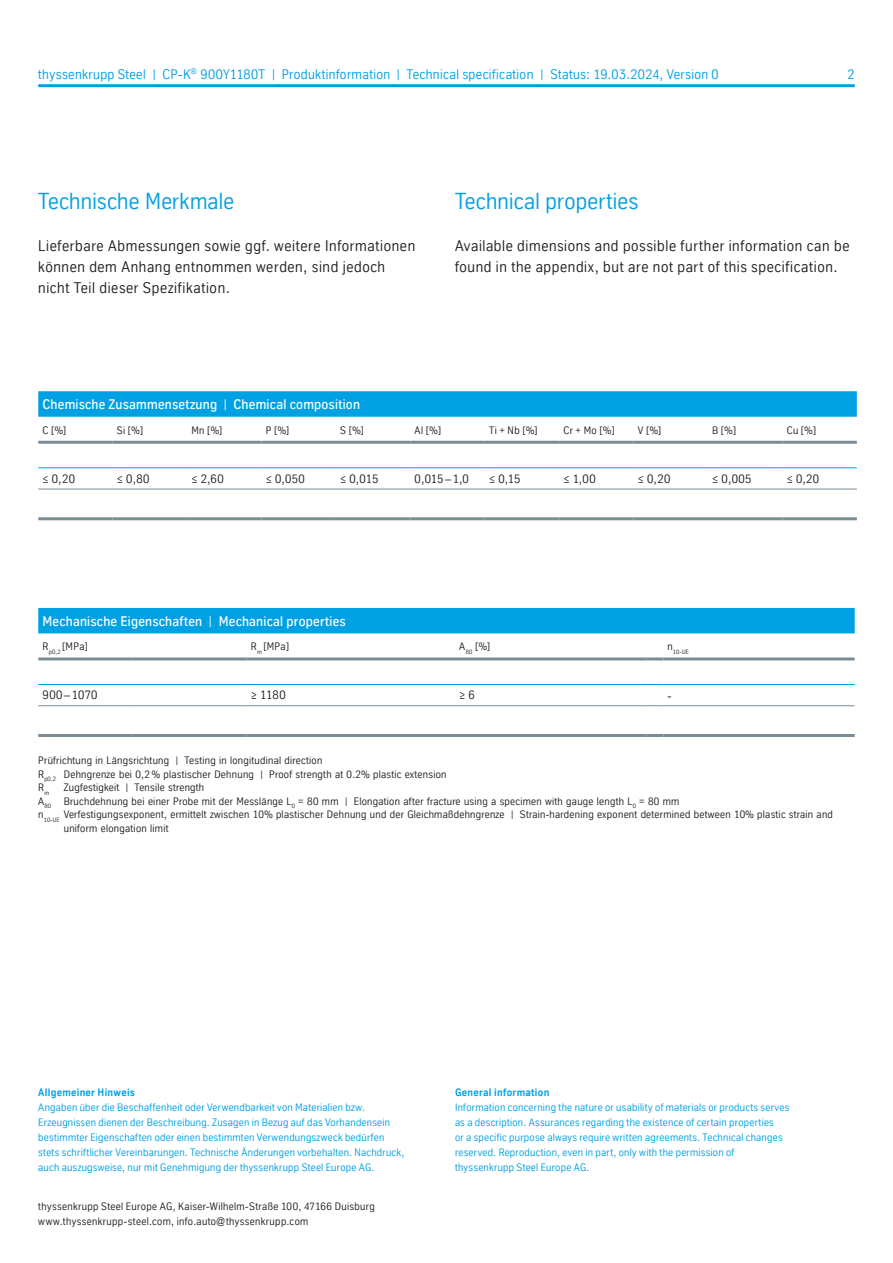
<style>
.page{position:relative;width:893px;height:1263px;background:#fff}
.page>*{position:absolute;margin:0;border:0;box-sizing:border-box;transform-origin:0 0}
.t1{font:22.5px "TK Type";letter-spacing:.005em;color:#00a1e3}
.t2{font:15px/21px "TK Type";letter-spacing:.035em;color:#231f20}
.t3{font:13.5px "TK Type";letter-spacing:.02em;color:#00a1e3}
.t4{font:500 13.5px "TK Type";letter-spacing:.015em;color:#fff}
.t5{font:12px "TK Type";letter-spacing:.025em;color:#231f20}
.t6{font:10.5px/13.5px "TK Type";letter-spacing:.02em;color:#231f20}
.t7{font:10.5px/15px "TK Type";letter-spacing:.015em;color:#00a1e3}
.t8{font:700 10.5px "TK Type";letter-spacing:.025em;color:#00a1e3}
.t9{font:6.15px "TK Type";color:#231f20}
.s1{font-weight:400}
</style>
<div class="page">
<svg style="left:38px;top:391px;width:819px;height:26px;background:#04a2e3"></svg>
<hr style="left:38px;top:441px;width:75px;height:3px;background:#7b8c95">
<hr style="left:113px;top:441px;width:74px;height:3px;background:#7b8c95">
<hr style="left:187px;top:441px;width:74px;height:3px;background:#7b8c95">
<hr style="left:261px;top:441px;width:75px;height:3px;background:#7b8c95">
<hr style="left:336px;top:441px;width:74px;height:3px;background:#7b8c95">
<hr style="left:410px;top:441px;width:75px;height:3px;background:#7b8c95">
<hr style="left:485px;top:441px;width:74px;height:3px;background:#7b8c95">
<hr style="left:559px;top:441px;width:75px;height:3px;background:#7b8c95">
<hr style="left:634px;top:441px;width:74px;height:3px;background:#7b8c95">
<hr style="left:708px;top:441px;width:74px;height:3px;background:#7b8c95">
<hr style="left:782px;top:441px;width:75px;height:3px;background:#7b8c95">
<hr style="left:38px;top:489px;width:75px;height:1px;background:#7b8c95">
<hr style="left:113px;top:489px;width:74px;height:1px;background:#7b8c95">
<hr style="left:187px;top:489px;width:74px;height:1px;background:#7b8c95">
<hr style="left:261px;top:489px;width:75px;height:1px;background:#7b8c95">
<hr style="left:336px;top:489px;width:74px;height:1px;background:#7b8c95">
<hr style="left:410px;top:489px;width:75px;height:1px;background:#7b8c95">
<hr style="left:485px;top:489px;width:74px;height:1px;background:#7b8c95">
<hr style="left:559px;top:489px;width:75px;height:1px;background:#7b8c95">
<hr style="left:634px;top:489px;width:74px;height:1px;background:#7b8c95">
<hr style="left:708px;top:489px;width:74px;height:1px;background:#7b8c95">
<hr style="left:782px;top:489px;width:75px;height:1px;background:#7b8c95">
<hr style="left:38px;top:517px;width:75px;height:3px;background:#7b8c95">
<hr style="left:113px;top:517px;width:74px;height:3px;background:#7b8c95">
<hr style="left:187px;top:517px;width:74px;height:3px;background:#7b8c95">
<hr style="left:261px;top:517px;width:75px;height:3px;background:#7b8c95">
<hr style="left:410px;top:517px;width:75px;height:3px;background:#7b8c95">
<hr style="left:485px;top:517px;width:74px;height:3px;background:#7b8c95">
<hr style="left:559px;top:517px;width:75px;height:3px;background:#7b8c95">
<hr style="left:634px;top:517px;width:74px;height:3px;background:#7b8c95">
<hr style="left:708px;top:517px;width:74px;height:3px;background:#7b8c95">
<hr style="left:782px;top:517px;width:75px;height:3px;background:#7b8c95">
<hr style="left:336px;top:517px;width:74px;height:3px;background:#7b8c95">
<hr style="left:38px;top:467px;width:75px;height:1px;background:#00a1e3">
<hr style="left:113px;top:467px;width:74px;height:1px;background:#00a1e3">
<hr style="left:187px;top:467px;width:74px;height:1px;background:#00a1e3">
<hr style="left:261px;top:467px;width:75px;height:1px;background:#00a1e3">
<hr style="left:336px;top:467px;width:74px;height:1px;background:#00a1e3">
<hr style="left:410px;top:467px;width:75px;height:1px;background:#00a1e3">
<hr style="left:485px;top:467px;width:74px;height:1px;background:#00a1e3">
<hr style="left:559px;top:467px;width:75px;height:1px;background:#00a1e3">
<hr style="left:634px;top:467px;width:74px;height:1px;background:#00a1e3">
<hr style="left:708px;top:467px;width:74px;height:1px;background:#00a1e3">
<hr style="left:782px;top:467px;width:75px;height:1px;background:#00a1e3">
<div style="left:38px;top:608px;width:817px;height:25px;background:#00a1e3"></div>
<hr style="left:38px;top:705px;width:94px;height:1px;background:#7b8c95">
<hr style="left:132px;top:705px;width:115px;height:1px;background:#7b8c95">
<hr style="left:247px;top:705px;width:191px;height:1px;background:#7b8c95">
<svg style="left:438px;top:705px;width:17px;height:1px"></svg>
<hr style="left:455px;top:705px;width:191px;height:1px;background:#7b8c95">
<svg style="left:646px;top:705px;width:17px;height:1px"></svg>
<hr style="left:663px;top:705px;width:192px;height:1px;background:#7b8c95">
<hr style="left:38px;top:684px;width:94px;height:1px;background:#00a1e3">
<hr style="left:132px;top:684px;width:115px;height:1px;background:#00a1e3">
<hr style="left:247px;top:684px;width:191px;height:1px;background:#00a1e3">
<svg style="left:438px;top:684px;width:17px;height:1px"></svg>
<hr style="left:455px;top:684px;width:191px;height:1px;background:#00a1e3">
<svg style="left:646px;top:684px;width:17px;height:1px"></svg>
<hr style="left:663px;top:684px;width:192px;height:1px;background:#00a1e3">
<hr style="left:38px;top:657px;width:94px;height:3px;background:#7b8c95">
<hr style="left:132px;top:657px;width:115px;height:3px;background:#7b8c95">
<hr style="left:247px;top:657px;width:191px;height:3px;background:#7b8c95">
<hr style="left:438px;top:657px;width:17px;height:3px;background:#7b8c95">
<hr style="left:455px;top:657px;width:191px;height:3px;background:#7b8c95">
<hr style="left:646px;top:657px;width:17px;height:3px;background:#7b8c95">
<hr style="left:663px;top:657px;width:192px;height:3px;background:#7b8c95">
<hr style="left:38px;top:734px;width:94px;height:3px;background:#7b8c95">
<hr style="left:132px;top:734px;width:115px;height:3px;background:#7b8c95">
<hr style="left:247px;top:734px;width:191px;height:3px;background:#7b8c95">
<hr style="left:438px;top:734px;width:17px;height:3px;background:#7b8c95">
<hr style="left:455px;top:734px;width:191px;height:3px;background:#7b8c95">
<hr style="left:646px;top:734px;width:17px;height:3px;background:#7b8c95">
<hr style="left:663px;top:734px;width:192px;height:3px;background:#7b8c95">
<hr style="left:38px;top:84px;width:817px;height:3px;background:#00a1e3">
<p class="t3" style="left:38px;top:66px;width:682px">thyssenkrupp Steel | CP-K<sup>®</sup> 900Y1180T | Produktinformation | Technical specification | Status: 19.03.2024, Version 0</p>
<p class="t3" style="left:847px;top:66px;width:9px">2</p>
<h1 class="t1" style="left:38px;top:188px;width:198px">Technische Merkmale</h1>
<h2 class="t2" style="left:38px;top:235px;width:379px">Lieferbare Abmessungen sowie ggf. weitere Informationen können dem Anhang entnommen werden, sind jedoch nicht Teil dieser Spezifikation.</h2>
<h1 class="t1" style="left:455px;top:188px;width:185px">Technical properties</h1>
<h2 class="t2" style="left:455px;top:235px;width:396px">Available dimensions and possible further information can be found in the appendix, but are not part of this specification.</h2>
<p class="t4" style="left:43px;top:397px;width:319px">Chemische Zusammensetzung <span class="s1">|</span> Chemical composition</p>
<p class="t6" style="left:43px;top:423px;width:25px">C [%]</p>
<p class="t6" style="left:117px;top:423px;width:28px">Si [%]</p>
<p class="t6" style="left:191px;top:423px;width:33px">Mn [%]</p>
<p class="t6" style="left:266px;top:423px;width:25px">P [%]</p>
<p class="t6" style="left:340px;top:423px;width:25px">S [%]</p>
<p class="t6" style="left:415px;top:423px;width:28px">Al [%]</p>
<p class="t6" style="left:489px;top:423px;width:50px">Ti + Nb [%]</p>
<p class="t6" style="left:563px;top:423px;width:53px">Cr + Mo [%]</p>
<p class="t6" style="left:638px;top:423px;width:25px">V [%]</p>
<p class="t6" style="left:712px;top:423px;width:26px">B [%]</p>
<p class="t6" style="left:787px;top:423px;width:31px">Cu [%]</p>
<p class="t5" style="left:43px;top:472px;width:34px">≤ 0,20</p>
<p class="t5" style="left:117px;top:472px;width:34px">≤ 0,80</p>
<p class="t5" style="left:191px;top:472px;width:34px">≤ 2,60</p>
<p class="t5" style="left:266px;top:472px;width:41px">≤ 0,050</p>
<p class="t5" style="left:340px;top:472px;width:40px">≤ 0,015</p>
<p class="t5" style="left:415px;top:472px;width:56px">0,015–1,0</p>
<p class="t5" style="left:489px;top:472px;width:33px">≤ 0,15</p>
<p class="t5" style="left:563px;top:472px;width:34px">≤ 1,00</p>
<p class="t5" style="left:638px;top:472px;width:34px">≤ 0,20</p>
<p class="t5" style="left:712px;top:472px;width:41px">≤ 0,005</p>
<p class="t5" style="left:787px;top:472px;width:34px">≤ 0,20</p>
<p class="t4" style="left:43px;top:614px;width:305px">Mechanische Eigenschaften <span class="s1">|</span> Mechanical properties</p>
<p class="t6" style="left:43px;top:640px;width:47px">R<sub>p0,2</sub> [MPa]</p>
<p class="t6" style="left:251px;top:640px;width:40px">R<sub>m</sub> [MPa]</p>
<p class="t6" style="left:459px;top:640px;width:33px">A<sub>80</sub> [%]</p>
<p class="t9" style="left:668px;top:648px;width:23px"><sup>n</sup>10-UE</p>
<p class="t5" style="left:43px;top:688px;width:57px">900–1070</p>
<p class="t5" style="left:251px;top:688px;width:36px">≥ 1180</p>
<p class="t5" style="left:459px;top:688px;width:17px">≥ 6</p>
<p class="t5" style="left:668px;top:689px;width:6px">-</p>
<p class="t6" style="left:38px;top:754px;width:410px">Prüfrichtung in Längsrichtung | Testing in longitudinal direction<br>R<sub>p0,2</sub> Dehngrenze bei 0,2 % plastischer Dehnung | Proof strength at 0.2% plastic extension<br>R<sub>m</sub></p>
<p class="t6" style="left:64px;top:781px;width:142px">Zugfestigkeit | Tensile strength</p>
<p class="t6" style="left:38px;top:794px;width:643px">A<sub>80</sub> Bruchdehnung bei einer Probe mit der Messlänge L<sub>0</sub> = 80 mm | Elongation after fracture using a specimen with gauge length L<sub>0</sub> = 80 mm</p>
<p class="t6" style="left:38px;top:808px;width:796px">n<sub>10-UE</sub> Verfestigungsexponent, ermittelt zwischen 10% plastischer Dehnung und der Gleichmaßdehngrenze | Strain-hardening exponent determined between 10% plastic strain and</p>
<p class="t6" style="left:64px;top:821px;width:106px">uniform elongation limit</p>
<p class="t8" style="left:38px;top:1086px;width:98px">Allgemeiner Hinweis</p>
<p class="t7" style="left:38px;top:1099px;width:368px">Angaben über die Beschaffenheit oder Verwendbarkeit von Materialien bzw.<br>Erzeugnissen dienen der Beschreibung. Zusagen in Bezug auf das Vorhandensein bestimmter Eigenschaften oder einen bestimmten Verwendungszweck bedürfen stets schriftlicher Vereinbarungen. Technische Änderungen vorbehalten. Nachdruck, auch auszugsweise, nur mit Genehmigung der thyssenkrupp Steel Europe AG.</p>
<p class="t6" style="left:38px;top:1198px;width:338px;line-height:15px">thyssenkrupp Steel Europe AG, Kaiser-Wilhelm-Straße 100, 47166 Duisburg www.thyssenkrupp-steel.com, info.auto@thyssenkrupp.com</p>
<p class="t8" style="left:455px;top:1086px;width:96px">General information</p>
<p class="t7" style="left:455px;top:1099px;width:336px">Information concerning the nature or usability of materials or products serves as a description. Assurances regarding the existence of certain properties<br>or a specific purpose always require written agreements. Technical changes reserved. Reproduction, even in part, only with the permission of thyssenkrupp Steel Europe AG.</p>
</div>
